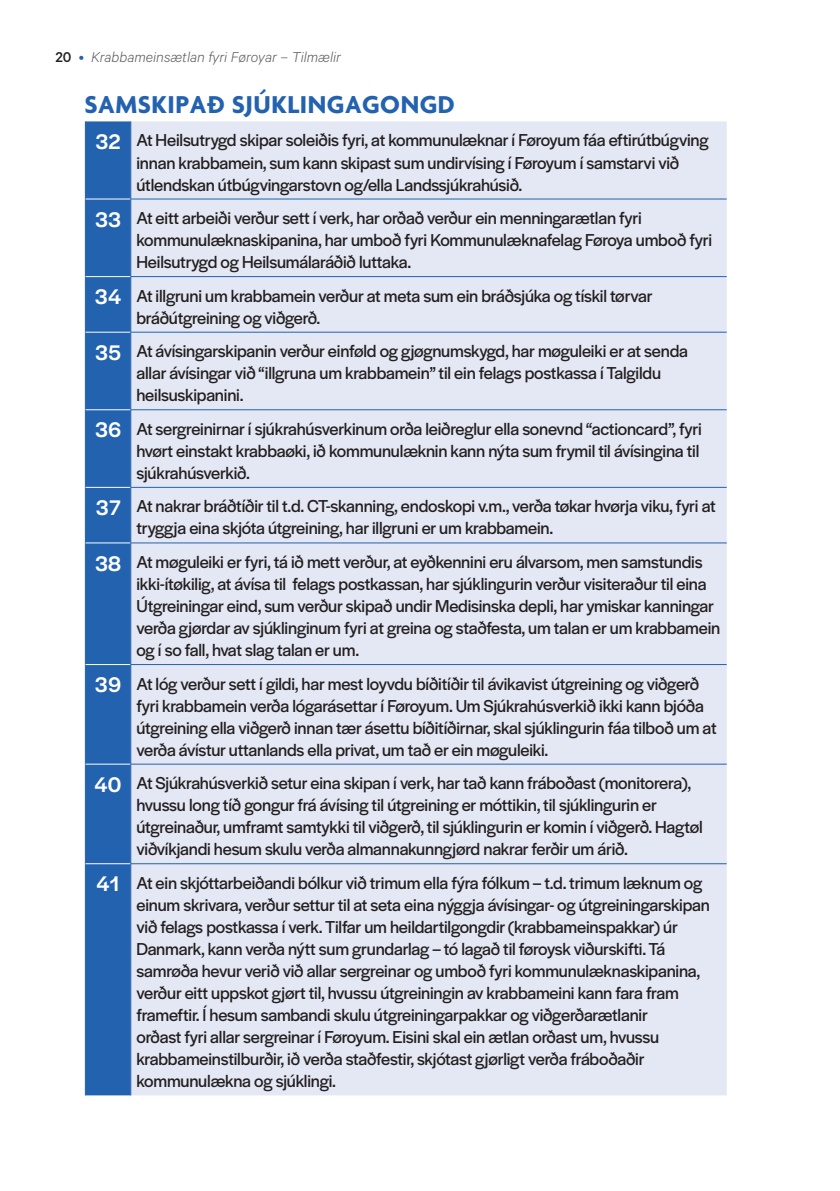
<style>
.page{position:relative;width:840px;height:1191px;background:#fff}
.page>*{position:absolute;margin:0;border:0;box-sizing:border-box;transform-origin:0 0}
.t1{font:700 26.4px "Agenda";letter-spacing:.02em;color:#2362af}
.t2{font:18px/22px "Halyard Display";letter-spacing:-.01em;color:#231f20}
.t3{font:italic 300 16px "Calibre";color:#57585a}
.s1{font-weight:500;font-style:normal;color:#231f20}
.s2{font-style:normal;color:#2362af}
.s3{font-weight:500;font-size:22px;color:#fff}
</style>
<div class="page">
<div style="left:86px;top:121px;width:44px;height:974px;background:#2362af"></div>
<div style="left:131px;top:121px;width:595px;height:974px;background:#e4e7f4"></div>
<hr style="left:85px;top:121px;width:1px;height:78px;background:#2362af">
<hr style="left:85px;top:199px;width:1px;height:78px;background:#2362af">
<hr style="left:85px;top:277px;width:1px;height:55px;background:#2362af">
<hr style="left:85px;top:332px;width:1px;height:78px;background:#2362af">
<hr style="left:85px;top:410px;width:1px;height:77px;background:#2362af">
<hr style="left:85px;top:487px;width:1px;height:56px;background:#2362af">
<hr style="left:85px;top:543px;width:1px;height:121px;background:#2362af">
<hr style="left:85px;top:664px;width:1px;height:100px;background:#2362af">
<hr style="left:85px;top:764px;width:1px;height:99px;background:#2362af">
<hr style="left:85px;top:863px;width:1px;height:232px;background:#2362af">
<hr style="left:86px;top:199px;width:44px;height:1px;background:#fff">
<hr style="left:86px;top:276px;width:44px;height:1px;background:#fff">
<hr style="left:86px;top:332px;width:44px;height:1px;background:#fff">
<hr style="left:86px;top:409px;width:44px;height:1px;background:#fff">
<hr style="left:86px;top:487px;width:44px;height:1px;background:#fff">
<hr style="left:86px;top:542px;width:44px;height:1px;background:#fff">
<hr style="left:86px;top:664px;width:44px;height:1px;background:#fff">
<hr style="left:86px;top:764px;width:44px;height:1px;background:#fff">
<hr style="left:86px;top:863px;width:44px;height:1px;background:#fff">
<hr style="left:130px;top:121px;width:1px;height:78px;background:#2362af">
<hr style="left:130px;top:199px;width:596px;height:1px;background:#2362af">
<hr style="left:130px;top:199px;width:1px;height:77px;background:#2362af">
<hr style="left:130px;top:276px;width:596px;height:1px;background:#2362af">
<hr style="left:130px;top:277px;width:1px;height:55px;background:#2362af">
<hr style="left:130px;top:332px;width:596px;height:1px;background:#2362af">
<hr style="left:130px;top:332px;width:1px;height:77px;background:#2362af">
<hr style="left:130px;top:409px;width:596px;height:1px;background:#2362af">
<hr style="left:130px;top:410px;width:1px;height:77px;background:#2362af">
<hr style="left:130px;top:487px;width:596px;height:1px;background:#2362af">
<hr style="left:130px;top:487px;width:1px;height:55px;background:#2362af">
<hr style="left:130px;top:542px;width:596px;height:1px;background:#2362af">
<hr style="left:130px;top:543px;width:1px;height:121px;background:#2362af">
<hr style="left:130px;top:664px;width:596px;height:1px;background:#2362af">
<hr style="left:130px;top:665px;width:1px;height:99px;background:#2362af">
<hr style="left:130px;top:764px;width:596px;height:1px;background:#2362af">
<hr style="left:130px;top:764px;width:1px;height:99px;background:#2362af">
<hr style="left:130px;top:863px;width:596px;height:1px;background:#2362af">
<hr style="left:130px;top:864px;width:1px;height:231px;background:#2362af">
<p class="t3" style="left:55px;top:48px;width:287px"><span class="s1">20</span> <span class="s2">•</span> Krabbameinsætlan fyri Føroyar – Tilmælir</p>
<h1 class="t1" style="left:84px;top:91px;width:371px">SAMSKIPAÐ SJÚKLINGAGONGD</h1>
<p class="t2" style="left:136px;top:128px;width:573px;text-indent:-41px"><span class="s3">32</span> At Heilsutrygd skipar soleiðis fyri, at kommunulæknar í Føroyum fáa eftirútbúgving innan krabbamein, sum kann skipast sum undirvísing í Føroyum í samstarvi við útlendskan útbúgvingarstovn og/ella Landssjúkrahúsið.</p>
<p class="t2" style="left:136px;top:206px;width:576px;text-indent:-41px"><span class="s3">33</span> At eitt arbeiði verður sett í verk, har orðað verður ein menningarætlan fyri kommunulæknaskipanina, har umboð fyri Kommunulæknafelag Føroya umboð fyri<br>Heilsutrygd og Heilsumálaráðið luttaka.</p>
<p class="t2" style="left:136px;top:284px;width:517px;text-indent:-42px"><span class="s3">34</span> At illgruni um krabbamein verður at meta sum ein bráðsjúka og tískil tørvar bráðútgreining og viðgerð.</p>
<p class="t2" style="left:136px;top:339px;width:552px;text-indent:-41px"><span class="s3">35</span> At ávísingarskipanin verður einføld og gjøgnumskygd, har møguleiki er at senda allar ávísingar við “illgruna um krabbamein” til ein felags postkassa í Talgildu heilsuskipanini.</p>
<p class="t2" style="left:136px;top:417px;width:566px;text-indent:-41px"><span class="s3">36</span> At sergreinirnar í sjúkrahúsverkinum orða leiðreglur ella sonevnd “actioncard”, fyri hvørt einstakt krabbaøki, ið kommunulæknin kann nýta sum frymil til ávísingina til sjúkrahúsverkið.</p>
<p class="t2" style="left:136px;top:494px;width:580px;text-indent:-41px"><span class="s3">37</span> At nakrar bráðtíðir til t.d. CT-skanning, endoskopi v.m., verða tøkar hvørja viku, fyri at tryggja eina skjóta útgreining, har illgruni er um krabbamein.</p>
<p class="t2" style="left:136px;top:550px;width:585px;text-indent:-41px"><span class="s3">38</span> At møguleiki er fyri, tá ið mett verður, at eyðkennini eru álvarsom, men samstundis ikki-ítøkilig, at ávísa til felags postkassan, har sjúklingurin verður visiteraður til eina Útgreiningar eind, sum verður skipað undir Medisinska depli, har ymiskar kanningar verða gjørdar av sjúklinginum fyri at greina og staðfesta, um talan er um krabbamein og í so fall, hvat slag talan er um.</p>
<p class="t2" style="left:136px;top:671px;width:581px;text-indent:-42px"><span class="s3">39</span> At lóg verður sett í gildi, har mest loyvdu bíðitíðir til ávikavist útgreining og viðgerð fyri krabbamein verða lógarásettar í Føroyum. Um Sjúkrahúsverkið ikki kann bjóða útgreining ella viðgerð innan tær ásettu bíðitíðirnar, skal sjúklingurin fáa tilboð um at verða ávístur uttanlands ella privat, um tað er ein møguleiki.</p>
<p class="t2" style="left:136px;top:771px;width:567px;text-indent:-42px"><span class="s3">40</span> At Sjúkrahúsverkið setur eina skipan í verk, har tað kann fráboðast (monitorera), hvussu long tíð gongur frá ávísing til útgreining er móttikin, til sjúklingurin er útgreinaður, umframt samtykki til viðgerð, til sjúklingurin er komin í viðgerð. Hagtøl viðvíkjandi hesum skulu verða almannakunngjørd nakrar ferðir um árið.</p>
<p class="t2" style="left:136px;top:870px;width:574px;text-indent:-40px"><span class="s3">41</span> At ein skjóttarbeiðandi bólkur við trimum ella fýra fólkum – t.d. trimum læknum og einum skrivara, verður settur til at seta eina nýggja ávísingar- og útgreiningarskipan við felags postkassa í verk. Tilfar um heildartilgongdir (krabbameinspakkar) úr Danmark, kann verða nýtt sum grundarlag – tó lagað til føroysk viðurskifti. Tá samrøða hevur verið við allar sergreinar og umboð fyri kommunulæknaskipanina, verður eitt uppskot gjørt til, hvussu útgreiningin av krabbameini kann fara fram frameftir. Í hesum sambandi skulu útgreiningarpakkar og viðgerðarætlanir<br>orðast fyri allar sergreinar í Føroyum. Eisini skal ein ætlan orðast um, hvussu krabbameinstilburðir, ið verða staðfestir, skjótast gjørligt verða fráboðaðir kommunulækna og sjúklingi.</p>
</div>
